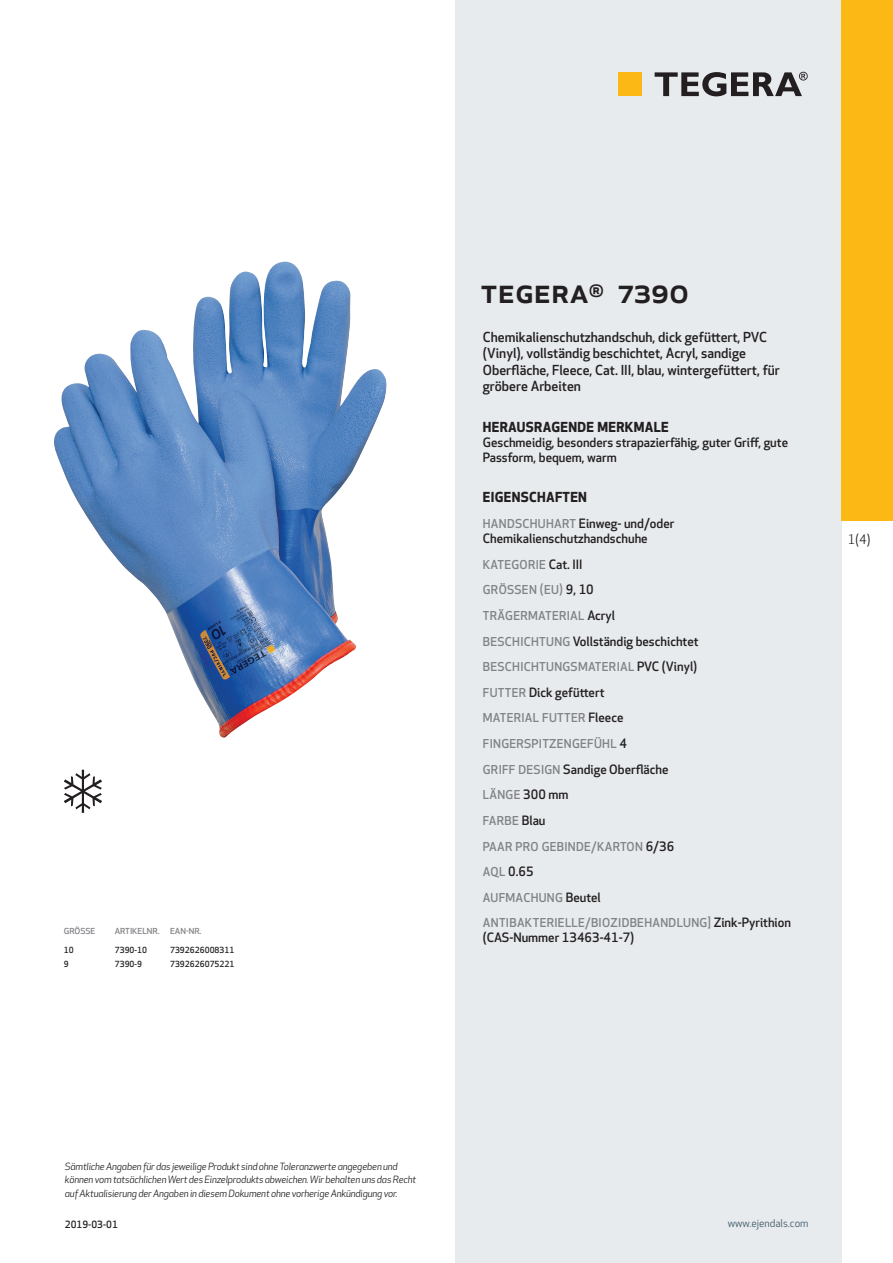
<style>
.page{position:relative;width:893px;height:1263px;background:#fff}
.page>*{position:absolute;margin:0;border:0;box-sizing:border-box;transform-origin:0 0}
.prodname{font:500 34.5px "Apex New";color:#231f20}
.Funktion_body{font:500 13.5px/16.5px "Apex New";color:#231f20}
.Funktion_body-2{font:700 13.5px "Apex New";letter-spacing:.025em;color:#231f20}
.t1{font:12.75px "Apex New";color:#231f20}
.Funktion_body-3{font:500 12.6px/15px "Apex New";color:#231f20}
.Funktion_body-4{font:500 12px "Apex New";letter-spacing:.025em;color:#808285}
.t2{font:10.5px "Apex New";color:#405968}
.t3{font:italic 9.75px/13.5px "Apex New";letter-spacing:-.015em;color:#231f20}
.Sidfot_datum{font:500 9.75px "Apex New";color:#231f20}
.ArticleTable_body{font:500 8.25px "Apex New";color:#231f20}
.ArticeTable_header{font:500 8.1px "Apex New";color:#808285;scale:1.06 1}
.s1{font-size:12px;color:#808285}
.s2{font-size:12.6px;color:#231f20}
</style>
<div class="page">
<div style="left:455px;top:0;width:387px;height:1263px;background:#e8ebee"></div>
<div style="left:842px;top:0;width:51px;height:520px;background:#fcb814"></div>
<img style="left:54px;top:262px;width:333px;height:476px">
<div style="left:618px;top:72px;width:24px;height:24px;background:#fcb814"></div>
<svg style="left:655px;top:72px;width:153px;height:24px"></svg>
<svg style="left:64px;top:770px;width:38px;height:43px"></svg>
<p class="ArticeTable_header" style="left:64px;top:925px;width:31px">GRÖSSE</p>
<p class="ArticeTable_header" style="left:115px;top:925px;width:44px">ARTIKELNR.</p>
<p class="ArticeTable_header" style="left:170px;top:925px;width:31px">EAN-NR.</p>
<p class="ArticleTable_body" style="left:64px;top:944px;width:11px">10</p>
<p class="ArticleTable_body" style="left:115px;top:944px;width:34px">7390-10</p>
<p class="ArticleTable_body" style="left:170px;top:944px;width:66px">7392626008311</p>
<p class="ArticleTable_body" style="left:64px;top:959px;width:6px">9</p>
<p class="ArticleTable_body" style="left:115px;top:959px;width:29px">7390-9</p>
<p class="ArticleTable_body" style="left:170px;top:959px;width:66px">7392626075221</p>
<p class="prodname" style="left:480px;top:267px;width:210px">TEGERA<sup>®</sup> 7390</p>
<p class="Funktion_body" style="left:483px;top:328px;width:298px">Chemikalienschutzhandschuh, dick gefüttert, PVC (Vinyl), vollständig beschichtet, Acryl, sandige Oberfläche, Fleece, Cat. III, blau, wintergefüttert, für gröbere Arbeiten</p>
<p class="Funktion_body-2" style="left:483px;top:417px;width:187px">HERAUSRAGENDE MERKMALE</p>
<p class="Funktion_body-3" style="left:483px;top:434px;width:307px">Geschmeidig, besonders strapazierfähig, guter Griff, gute<br>Passform, bequem, warm</p>
<p class="Funktion_body-2" style="left:483px;top:488px;width:106px">EIGENSCHAFTEN</p>
<p class="Funktion_body-3" style="left:483px;top:516px;width:193px"><span class="s1">HANDSCHUHART</span> Einweg- und/oder<br>Chemikalienschutzhandschuhe</p>
<p class="Funktion_body-4" style="left:483px;top:556px;width:101px">KATEGORIE <span class="s2">Cat. III</span></p>
<p class="Funktion_body-4" style="left:483px;top:582px;width:112px">GRÖSSEN (EU) <span class="s2">9, 10</span></p>
<p class="Funktion_body-4" style="left:483px;top:607px;width:134px">TRÄGERMATERIAL <span class="s2">Acryl</span></p>
<p class="Funktion_body-3" style="left:483px;top:633px;width:217px"><span class="s1">BESCHICHTUNG</span> Vollständig beschichtet</p>
<p class="Funktion_body-4" style="left:483px;top:659px;width:216px">BESCHICHTUNGSMATERIAL <span class="s2">PVC (Vinyl)</span></p>
<p class="Funktion_body-3" style="left:483px;top:684px;width:123px"><span class="s1">FUTTER</span> Dick gefüttert</p>
<p class="Funktion_body-4" style="left:483px;top:710px;width:142px">MATERIAL FUTTER <span class="s2">Fleece</span></p>
<p class="Funktion_body-4" style="left:483px;top:736px;width:146px">FINGERSPITZENGEFÜHL <span class="s2">4</span></p>
<p class="Funktion_body-3" style="left:483px;top:761px;width:187px"><span class="s1">GRIFF DESIGN</span> Sandige Oberfläche</p>
<p class="Funktion_body-4" style="left:483px;top:787px;width:87px">LÄNGE <span class="s2">300 mm</span></p>
<p class="Funktion_body-4" style="left:483px;top:812px;width:64px">FARBE <span class="s2">Blau</span></p>
<p class="Funktion_body-4" style="left:483px;top:838px;width:193px">PAAR PRO GEBINDE/KARTON <span class="s2">6/36</span></p>
<p class="Funktion_body-3" style="left:483px;top:864px;width:52px"><span class="s1">AQL</span> 0.65</p>
<p class="Funktion_body-4" style="left:483px;top:889px;width:119px">AUFMACHUNG <span class="s2">Beutel</span></p>
<p class="Funktion_body-4" style="left:483px;top:915px;width:310px">ANTIBAKTERIELLE/BIOZIDBEHANDLUNG] <span class="s2">Zink-Pyrithion</span></p>
<p class="Funktion_body-3" style="left:483px;top:930px;width:153px">(CAS-Nummer 13463-41-7)</p>
<p class="t1" style="left:848px;top:531px;width:24px">1(4)</p>
<p class="t3" style="left:65px;top:1159px;width:353px">Sämtliche Angaben für das jeweilige Produkt sind ohne Toleranzwerte angegeben und können vom tatsächlichen Wert des Einzelprodukts abweichen. Wir behalten uns das Recht auf Aktualisierung der Angaben in diesem Dokument ohne vorherige Ankündigung vor.</p>
<p class="Sidfot_datum" style="left:65px;top:1218px;width:54px">2019-03-01</p>
<p class="t2" style="left:728px;top:1217px;width:82px">www.ejendals.com</p>
</div>
